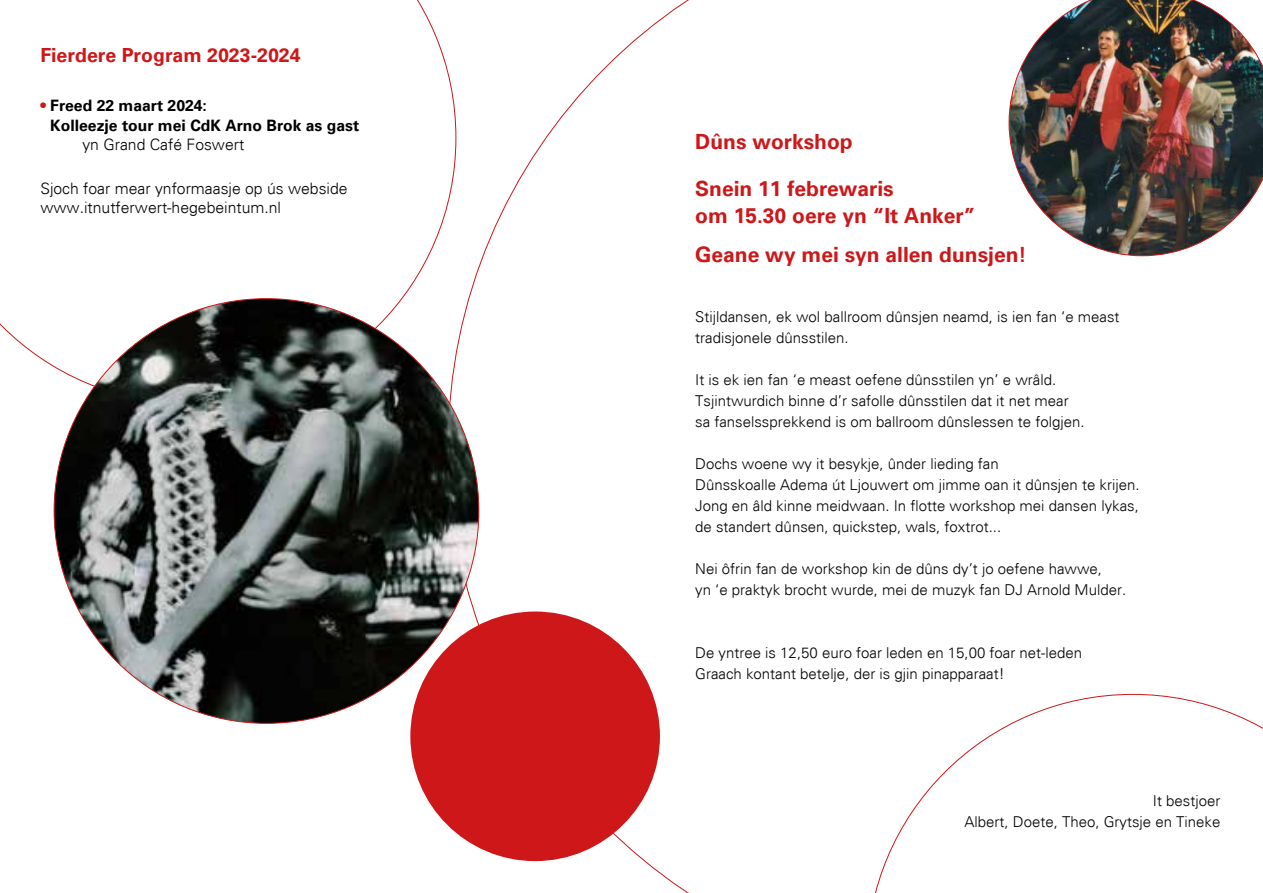
<style>
.page{position:relative;width:1263px;height:893px;background:#fff}
.page>*{position:absolute;margin:0;border:0;box-sizing:border-box;transform-origin:0 0}
.t1{font:700 21px/27px "Univers";color:#cd1719}
.t2{font:700 19.5px "Univers";color:#cd1719}
.t3{font:300 15.75px/19.5px "Univers";color:#000}
.t4{font:700 15.75px/19.5px "Univers";color:#000}
.t5{font:300 15px/21px "Univers";color:#000}
.s1{color:#cd1719}
</style>
<div class="page">
<svg style="left:0;top:0;width:456px;height:404px"></svg>
<svg style="left:875px;top:694px;width:388px;height:199px"></svg>
<div style="left:410px;top:611px;width:250px;height:250px;background:#cd1719;border-radius:50%"></div>
<img style="left:54px;top:299px;width:425px;height:424px;border-radius:212px">
<img style="left:1009px;top:0;width:254px;height:256px">
<h2 class="t2" style="left:40px;top:46px;width:262px">Fierdere Program 2023-2024</h2>
<p class="t4" style="left:50px;top:97px;width:310px;text-indent:-10px"><span class="s1">•</span> Freed 22 maart 2024:<br>Kolleezje tour mei CdK Arno Brok as gast</p>
<p class="t3" style="left:82px;top:136px;width:163px">yn Grand Café Foswert</p>
<p class="t3" style="left:40px;top:180px;width:309px">Sjoch foar mear ynformaasje op ús webside www.itnutferwert-hegebeintum.nl</p>
<h1 class="t1" style="left:695px;top:130px;width:159px">Dûns workshop</h1>
<h1 class="t1" style="left:695px;top:177px;width:282px">Snein 11 febrewaris<br>om 15.30 oere yn “It Anker”</h1>
<h1 class="t1" style="left:695px;top:243px;width:333px">Geane wy mei syn allen dunsjen!</h1>
<p class="t5" style="left:695px;top:307px;width:426px">Stijldansen, ek wol ballroom dûnsjen neamd, is ien fan ‘e meast tradisjonele dûnsstilen.</p>
<p class="t5" style="left:695px;top:370px;width:391px">It is ek ien fan ‘e meast oefene dûnsstilen yn’ e wrâld.<br>Tsjintwurdich binne d’r safolle dûnsstilen dat it net mear sa fanselssprekkend is om ballroom dûnslessen te folgjen.</p>
<p class="t5" style="left:695px;top:454px;width:446px">Dochs woene wy it besykje, ûnder lieding fan<br>Dûnsskoalle Adema út Ljouwert om jimme oan it dûnsjen te krijen.<br>Jong en âld kinne meidwaan. In flotte workshop mei dansen lykas, de standert dûnsen, quickstep, wals, foxtrot...</p>
<p class="t5" style="left:695px;top:559px;width:432px">Nei ôfrin fan de workshop kin de dûns dy’t jo oefene hawwe,<br>yn ‘e praktyk brocht wurde, mei de muzyk fan DJ Arnold Mulder.</p>
<p class="t5" style="left:695px;top:643px;width:388px">De yntree is 12,50 euro foar leden en 15,00 foar net-leden<br>Graach kontant betelje, der is gjin pinapparaat!</p>
<p class="t5" style="left:964px;top:792px;width:257px;text-align:right">It bestjoer<br>Albert, Doete, Theo, Grytsje en Tineke</p>
</div>
